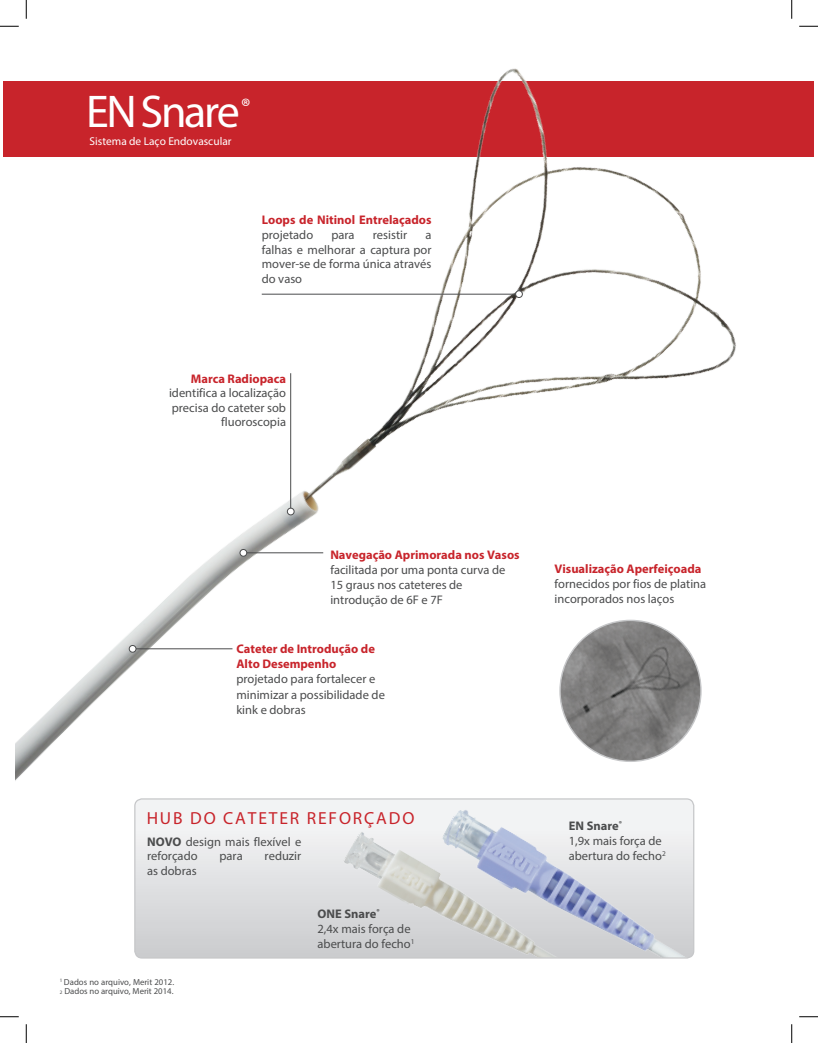
<style>
.page{position:relative;width:818px;height:1043px;background:#fff}
.page>*{position:absolute;margin:0;border:0;box-sizing:border-box;transform-origin:0 0}
.t1{font:46.12px "Myriad Pro";letter-spacing:-.05em;color:#fff}
.t2{font:17.5px "Myriad Pro";letter-spacing:.105em;color:#c8242b}
.t3{font:12.5px/14.8px "Myriad Pro";color:#4b4c4d}
.t4{font:700 12.5px/15px "Myriad Pro";color:#c8242b}
.t5{font:11.38px "Myriad Pro";color:#fff}
.t6{font:8.75px/9px "Myriad Pro";color:#4b4c4d}
.s1{font-weight:700}
.s2{font-size:5.12px}
</style>
<div class="page">
<div style="left:4px;top:81px;width:810px;height:76px;background:#c8242b"></div>
<img style="left:15px;top:68px;width:721px;height:796px">
<img style="left:722px;top:469px;width:14px;height:183px">
<img style="left:560px;top:620px;width:141px;height:141px;border-radius:70px">
<svg style="left:135px;top:799px;width:558px;height:159px"></svg>
<div style="left:134px;top:798px;width:560px;height:160px;border:1px solid #c6c7c9;border-radius:7px"></div>
<hr style="left:290px;top:373px;width:1px;height:139px;background:#4b4c4d">
<div style="left:287px;top:508px;width:7px;height:7px;background:#fff;border-radius:50%"></div>
<div style="left:287px;top:508px;width:7px;height:7px;border:1px solid #4b4c4d;border-radius:50%"></div>
<hr style="left:262px;top:294px;width:257px;height:1px;background:#4b4c4d">
<div style="left:515px;top:291px;width:7px;height:6px;background:#fff;border-radius:50%"></div>
<div style="left:515px;top:290px;width:7px;height:8px;border:1px solid #4b4c4d;border-radius:50%"></div>
<hr style="left:243px;top:552px;width:80px;height:1px;background:#4b4c4d">
<div style="left:240px;top:549px;width:7px;height:7px;background:#fff;border-radius:50%"></div>
<div style="left:240px;top:549px;width:7px;height:7px;border:1px solid #4b4c4d;border-radius:50%"></div>
<hr style="left:132px;top:648px;width:100px;height:1px;background:#4b4c4d">
<div style="left:129px;top:645px;width:7px;height:7px;background:#fff;border-radius:50%"></div>
<div style="left:129px;top:645px;width:7px;height:7px;border:1px solid #4b4c4d;border-radius:50%"></div>
<img style="left:340px;top:828px;width:96px;height:129px">
<img style="left:436px;top:804px;width:258px;height:153px">
<svg style="left:0;top:25px;width:19px;height:2px"></svg>
<svg style="left:799px;top:25px;width:19px;height:2px"></svg>
<svg style="left:0;top:1016px;width:19px;height:1px"></svg>
<svg style="left:799px;top:1016px;width:19px;height:1px"></svg>
<svg style="left:25px;top:0;width:2px;height:19px"></svg>
<svg style="left:25px;top:1024px;width:2px;height:18px"></svg>
<svg style="left:791px;top:0;width:1px;height:19px"></svg>
<svg style="left:791px;top:1024px;width:1px;height:18px"></svg>
<h1 class="t1" style="left:86px;top:83px;width:166px">EN Snare<sup>®</sup></h1>
<p class="t5" style="left:90px;top:135px;width:143px">Sistema de Laço Endovascular</p>
<p class="t4" style="left:262px;top:212px;width:171px">Loops de Nitinol Entrelaçados</p>
<p class="t3" style="left:262px;top:227px;width:53px">projetado</p>
<p class="t3" style="left:331px;top:227px;width:25px">para</p>
<p class="t3" style="left:373px;top:227px;width:36px">resistir</p>
<p class="t3" style="left:262px;top:227px;width:171px;text-align:justify;text-indent:164px">a falhas e melhorar a captura por mover-se de forma única através do vaso</p>
<p class="t4" style="left:191px;top:370px;width:97px">Marca Radiopaca</p>
<p class="t3" style="left:169px;top:385px;width:118px;text-align:right">identifica a localização precisa do cateter sob fluoroscopia</p>
<p class="t4" style="left:330px;top:547px;width:191px">Navegação Aprimorada nos Vasos</p>
<p class="t3" style="left:330px;top:562px;width:176px">facilitada por uma ponta curva de<br>15 graus nos cateteres de introdução de 6F e 7F</p>
<p class="t4" style="left:236px;top:641px;width:140px">Cateter de Introdução de<br>Alto Desempenho</p>
<p class="t3" style="left:236px;top:671px;width:150px">projetado para fortalecer e minimizar a possibilidade de kink e dobras</p>
<p class="t4" style="left:554px;top:561px;width:148px">Visualização Aperfeiçoada</p>
<p class="t3" style="left:554px;top:576px;width:153px">fornecidos por fios de platina incorporados nos laços</p>
<h2 class="t2" style="left:147px;top:807px;width:269px">HUB DO CATETER REFORÇADO</h2>
<p class="t3" style="left:147px;top:833px;width:156px"><span class="s1">NOVO</span> design mais flexível e reforçado</p>
<p class="t3" style="left:219px;top:848px;width:25px">para</p>
<p class="t3" style="left:264px;top:848px;width:38px">reduzir</p>
<p class="t3" style="left:147px;top:863px;width:51px">as dobras</p>
<p class="t6" style="left:60px;top:977px;width:116px"><sup>1</sup> Dados no arquivo, Merit 2012.<br><span class="s2">2</span> Dados no arquivo, Merit 2014.</p>
<p class="t3" style="left:317px;top:906px;width:98px"><span class="s1">ONE Snare</span><sup>®<br></sup>2,4x mais força de abertura do fecho<sup>1</sup></p>
<p class="t3" style="left:568px;top:818px;width:98px"><span class="s1">EN Snare</span><sup>®<br></sup>1,9x mais força de abertura do fecho<sup>2</sup></p>
</div>
